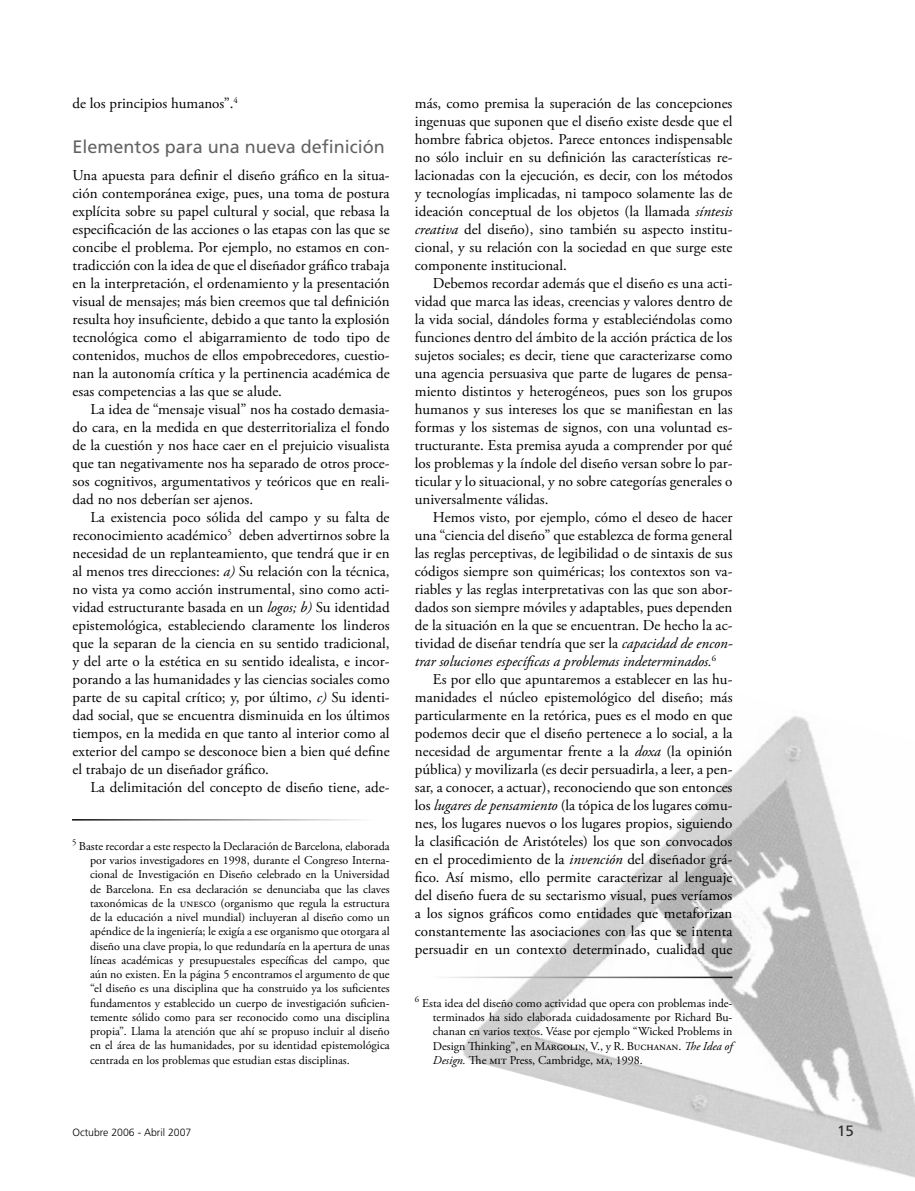
<style>
.page{position:relative;width:915px;height:1191px;background:#fff}
.page>*{position:absolute;margin:0;border:0;box-sizing:border-box;transform-origin:0 0}
.t1{font:18px "Frutiger";color:#636363}
.t2{font:15px/18px "Adobe Garamond Pro";color:#000;text-align:justify}
.t3{font:15px "Frutiger";color:#000}
.t4{font:12px/14.2px "Adobe Garamond Pro";color:#000;text-align:justify}
.t5{font:300 10.5px "Frutiger";color:#000}
.s1{font-style:italic}
</style>
<div class="page">
<img style="left:462px;top:716px;width:452px;height:462px">
<hr style="left:415px;top:976px;width:317px;height:2px;background:#fff">
<p class="t2" style="left:73px;top:95px;width:167px">de los principios humanos”.<sup>4</sup></p>
<p class="t1" style="left:73px;top:136px;width:314px">Elementos para una nueva definición</p>
<p class="t2" style="left:73px;top:167px;width:318px">Una apuesta para definir el diseño gráfico en la situa&shy;ción contemporánea exige, pues, una toma de postura explícita sobre su papel cultural y social, que rebasa la especificación de las acciones o las etapas con las que se concibe el problema. Por ejemplo, no estamos en con&shy;tradicción con la idea de que el diseñador gráfico trabaja en la interpretación, el ordenamiento y la presentación visual de mensajes; más bien creemos que tal definición resulta hoy insuficiente, debido a que tanto la explosión tecnológica como el abigarramiento de todo tipo de contenidos, muchos de ellos empobrecedores, cuestio&shy;nan la autonomía crítica y la pertinencia académica de esas competencias a las que se alude.</p>
<p class="t2" style="left:73px;top:401px;width:318px;text-indent:18px">La idea de “mensaje visual” nos ha costado demasia&shy;do cara, en la medida en que desterritorializa el fondo de la cuestión y nos hace caer en el prejuicio visualista que tan negativamente nos ha separado de otros proce&shy;sos cognitivos, argumentativos y teóricos que en reali&shy;dad no nos deberían ser ajenos.</p>
<p class="t2" style="left:73px;top:509px;width:318px;text-indent:18px">La existencia poco sólida del campo y su falta de reconocimiento académico<sup>5</sup> deben advertirnos sobre la necesidad de un replanteamiento, que tendrá que ir en al menos tres direcciones: <span class="s1">a)</span> Su relación con la técnica, no vista ya como acción instrumental, sino como acti&shy;vidad estructurante basada en un <span class="s1">logos; b)</span> Su identidad epistemológica, estableciendo claramente los linderos que la separan de la ciencia en su sentido tradicional, y del arte o la estética en su sentido idealista, e incor&shy;porando a las humanidades y las ciencias sociales como parte de su capital crítico; y, por último, <span class="s1">c)</span> Su identi&shy;dad social, que se encuentra disminuida en los últimos tiempos, en la medida en que tanto al interior como al exterior del campo se desconoce bien a bien qué define el trabajo de un diseñador gráfico.</p>
<p class="t2" style="left:91px;top:779px;width:300px">La delimitación del concepto de diseño tiene, ade-</p>
<p class="t4" style="left:90px;top:839px;width:301px;text-indent:-18px"><sup>5</sup> Baste recordar a este respecto la Declaración de Barcelona, elaborada por varios investigadores en 1998, durante el Congreso Interna&shy;cional de Investigación en Diseño celebrado en la Universidad de Barcelona. En esa declaración se denunciaba que las claves taxonómicas de la UNESCO (organismo que regula la estructura de la educación a nivel mundial) incluyeran al diseño como un apéndice de la ingeniería; le exigía a ese organismo que otorgara al diseño una clave propia, lo que redundaría en la apertura de unas líneas académicas y presupuestales específicas del campo, que aún no existen. En la página 5 encontramos el argumento de que “el diseño es una disciplina que ha construido ya los suficientes fundamentos y establecido un cuerpo de investigación suficien&shy;temente sólido como para ser reconocido como una disciplina propia”. Llama la atención que ahí se propuso incluir al diseño en el área de las humanidades, por su identidad epistemológica centrada en los problemas que estudian estas disciplinas.</p>
<p class="t2" style="left:415px;top:95px;width:319px">más, como premisa la superación de las concepciones ingenuas que suponen que el diseño existe desde que el hombre fabrica objetos. Parece entonces indispensable no sólo incluir en su definición las características re&shy;lacionadas con la ejecución, es decir, con los métodos y tecnologías implicadas, ni tampoco solamente las de ideación conceptual de los objetos (la llamada <span class="s1">síntesis creativa</span> del diseño), sino también su aspecto institu&shy;cional, y su relación con la sociedad en que surge este componente institucional.</p>
<p class="t2" style="left:415px;top:275px;width:319px;text-indent:18px">Debemos recordar además que el diseño es una acti&shy;vidad que marca las ideas, creencias y valores dentro de la vida social, dándoles forma y estableciéndolas como funciones dentro del ámbito de la acción práctica de los sujetos sociales; es decir, tiene que caracterizarse como una agencia persuasiva que parte de lugares de pensa&shy;miento distintos y heterogéneos, pues son los grupos humanos y sus intereses los que se manifiestan en las formas y los sistemas de signos, con una voluntad es&shy;tructurante. Esta premisa ayuda a comprender por qué los problemas y la índole del diseño versan sobre lo par&shy;ticular y lo situacional, y no sobre categorías generales o universalmente válidas.</p>
<p class="t2" style="left:415px;top:509px;width:319px;text-indent:18px">Hemos visto, por ejemplo, cómo el deseo de hacer una “ciencia del diseño” que establezca de forma general las reglas perceptivas, de legibilidad o de sintaxis de sus códigos siempre son quiméricas; los contextos son va&shy;riables y las reglas interpretativas con las que son abor&shy;dados son siempre móviles y adaptables, pues dependen de la situación en la que se encuentran. De hecho la ac&shy;tividad de diseñar tendría que ser la <span class="s1">capacidad de encon&shy;trar soluciones específicas a problemas indeterminados.</span><sup>6</sup></p>
<p class="t2" style="left:415px;top:671px;width:319px;text-indent:18px">Es por ello que apuntaremos a establecer en las hu&shy;manidades el núcleo epistemológico del diseño; más particularmente en la retórica, pues es el modo en que podemos decir que el diseño pertenece a lo social, a la necesidad de argumentar frente a la <span class="s1">doxa</span> (la opinión pública) y movilizarla (es decir persuadirla, a leer, a pen&shy;sar, a conocer, a actuar), reconociendo que son entonces los <span class="s1">lugares de pensamiento</span> (la tópica de los lugares comu&shy;nes, los lugares nuevos o los lugares propios, siguiendo la clasificación de Aristóteles) los que son convocados en el procedimiento de la <span class="s1">invención</span> del diseñador grá&shy;fico. Así mismo, ello permite caracterizar al lenguaje del diseño fuera de su sectarismo visual, pues veríamos a los signos gráficos como entidades que metaforizan constantemente las asociaciones con las que se intenta persuadir en un contexto determinado, cualidad que</p>
<p class="t4" style="left:433px;top:996px;width:301px;text-indent:-18px"><sup>6</sup> Esta idea del diseño como actividad que opera con problemas inde&shy;terminados ha sido elaborada cuidadosamente por Richard Bu&shy;chanan en varios textos. Véase por ejemplo “Wicked Problems in Design Thinking”, en MARGOLIN, V., y R. BUCHANAN. <span class="s1">The Idea of Design.</span> The MIT Press, Cambridge, MA, 1998.</p>
<p class="t5" style="left:72px;top:1126px;width:120px">Octubre 2006 - Abril 2007</p>
<p class="t3" style="left:836px;top:1121px;width:18px">15</p>
</div>
